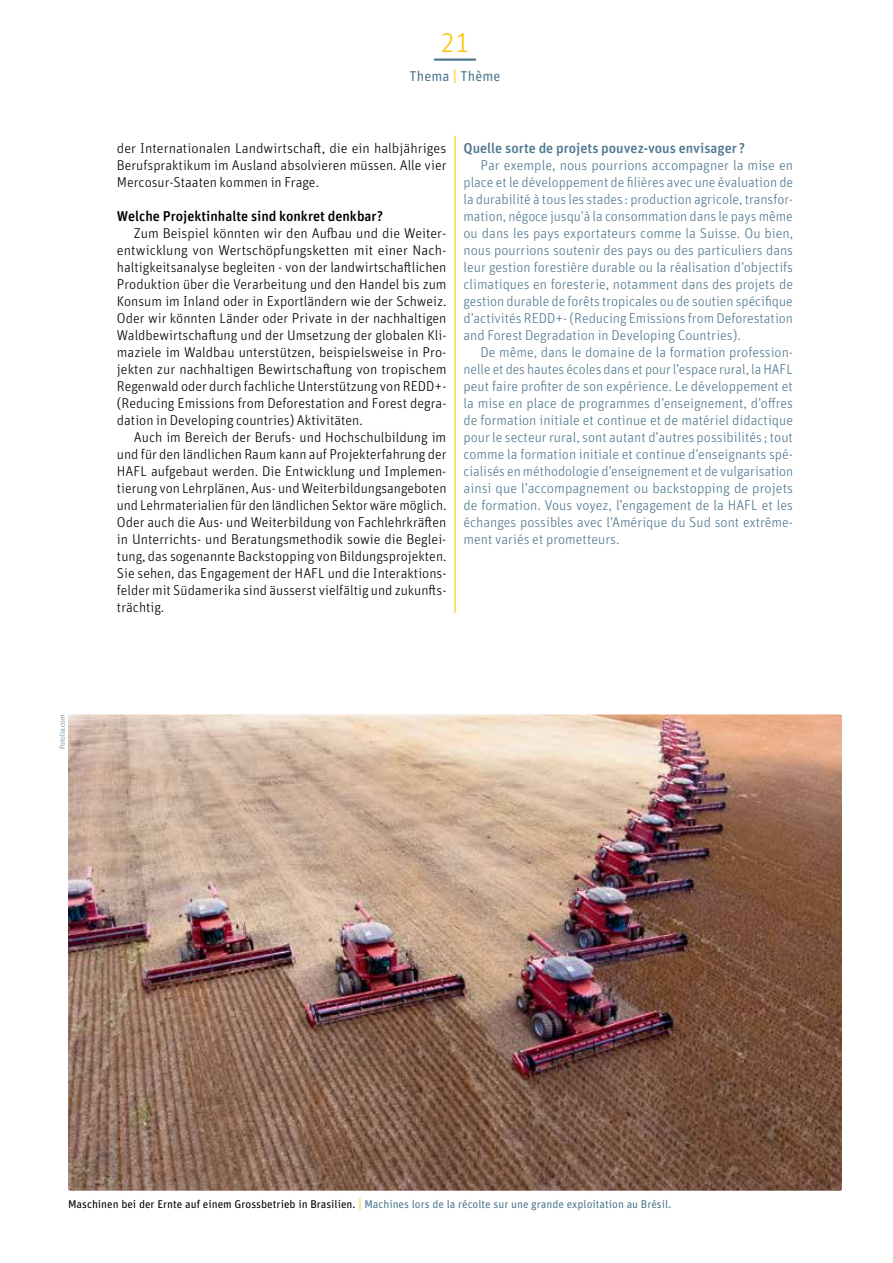
<style>
.page{position:relative;width:893px;height:1263px;background:#fff}
.page>*{position:absolute;margin:0;border:0;box-sizing:border-box;transform-origin:0 0}
.t1{font:300 27px "Unit Rounded Pro";color:#fdc300}
.t2{font:300 14.25px/17px "Unit Rounded Pro";color:#000;text-align:justify}
.t3{font:300 14.25px/17px "Unit Rounded Pro";color:#507890;text-align:justify}
.t4{font:500 14.25px "Unit Rounded Pro";color:#507890}
.t5{font:500 14.25px "Unit Rounded Pro";color:#000}
.t6{font:14.25px "Unit Rounded Pro";letter-spacing:.005em;color:#507890}
.t7{font:11.25px "Unit Rounded Pro";color:#507890}
.t8{font:300 7.5px "Unit Rounded Pro";color:#507890}
.s1{font-size:15.75px;color:#fdc300}
.s2{color:#000}
.s3{font-size:12.75px;color:#fdc300}
</style>
<div class="page">
<hr style="left:435px;top:58px;width:40px;height:3px;background:#507890">
<hr style="left:454px;top:136px;width:2px;height:476px;background:#fdc300">
<img style="left:68px;top:714px;width:774px;height:477px">
<h1 class="t1" style="left:440px;top:26px;width:31px">21</h1>
<p class="t6" style="left:410px;top:66px;width:92px">Thema <span class="s1">|</span> Thème</p>
<p class="t8" style="left:57px;top:749px;width:36px;rotate:-90deg">Fotolia.com</p>
<p class="t2" style="left:117px;top:139px;width:331px">der Internationalen Landwirtschaft, die ein halbjähriges Berufspraktikum im Ausland absolvieren müssen. Alle vier Mercosur-Staaten kommen in Frage.</p>
<p class="t5" style="left:117px;top:206px;width:268px">Welche Projektinhalte sind konkret denkbar?</p>
<p class="t2" style="left:117px;top:224px;width:331px;text-indent:17px">Zum Beispiel könnten wir den Aufbau und die Weiter&shy;entwicklung von Wertschöpfungsketten mit einer Nach&shy;haltigkeitsanalyse begleiten - von der landwirtschaftlichen Produktion über die Verarbeitung und den Handel bis zum Konsum im Inland oder in Exportländern wie der Schweiz.<br>Oder wir könnten Länder oder Private in der nachhaltigen Waldbewirtschaftung und der Umsetzung der globalen Kli&shy;maziele im Waldbau unterstützen, beispielsweise in Pro&shy;jekten zur nachhaltigen Bewirtschaftung von tropischem Regenwald oder durch fachliche Unterstützung von REDD+- (Reducing Emissions from Deforestation and Forest degra&shy;dation in Developing countries) Aktivitäten.</p>
<p class="t2" style="left:117px;top:429px;width:331px;text-indent:17px">Auch im Bereich der Berufs- und Hochschulbildung im und für den ländlichen Raum kann auf Projekterfahrung der HAFL aufgebaut werden. Die Entwicklung und Implemen&shy;tierung von Lehrplänen, Aus- und Weiterbildungsangeboten und Lehrmaterialien für den ländlichen Sektor wäre möglich.<br>Oder auch die Aus- und Weiterbildung von Fachlehrkräften in Unterrichts- und Beratungsmethodik sowie die Beglei&shy;tung, das sogenannte Backstopping von Bildungsprojekten.<br>Sie sehen, das Engagement der HAFL und die Interaktions&shy;felder mit Südamerika sind äusserst vielfältig und zukunfts&shy;trächtig.</p>
<p class="t4" style="left:463px;top:138px;width:283px">Quelle sorte de projets pouvez-vous envisager ?</p>
<p class="t3" style="left:463px;top:156px;width:331px;text-indent:17px">Par exemple, nous pourrions accompagner la mise en place et le développement de filières avec une évaluation de la durabilité à tous les stades : production agricole, transfor&shy;mation, négoce jusqu’à la consommation dans le pays même ou dans les pays exportateurs comme la Suisse. Ou bien, nous pourrions soutenir des pays ou des particuliers dans leur gestion forestière durable ou la réalisation d’objectifs climatiques en foresterie, notamment dans des projets de gestion durable de forêts tropicales ou de soutien spécifique d’activités REDD+- (Reducing Emissions from Deforestation and Forest Degradation in Developing Countries).</p>
<p class="t3" style="left:463px;top:343px;width:331px;text-indent:17px">De même, dans le domaine de la formation profession&shy;nelle et des hautes écoles dans et pour l’espace rural, la HAFL peut faire profiter de son expérience. Le développement et la mise en place de programmes d’enseignement, d’offres de formation initiale et continue et de matériel didactique pour le secteur rural, sont autant d’autres possibilités ; tout comme la formation initiale et continue d’enseignants spé&shy;cialisés en méthodologie d’enseignement et de vulgarisation ainsi que l’accompagnement ou backstopping de projets de formation. Vous voyez, l’engagement de la HAFL et les échanges possibles avec l’Amérique du Sud sont extrême&shy;ment variés et prometteurs.</p>
<p class="t7" style="left:68px;top:1196px;width:605px"><span class="s2">Maschinen bei der Ernte auf einem Grossbetrieb in Brasilien.</span> <span class="s3">|</span> Machines lors de la récolte sur une grande exploitation au Brésil.</p>
</div>
